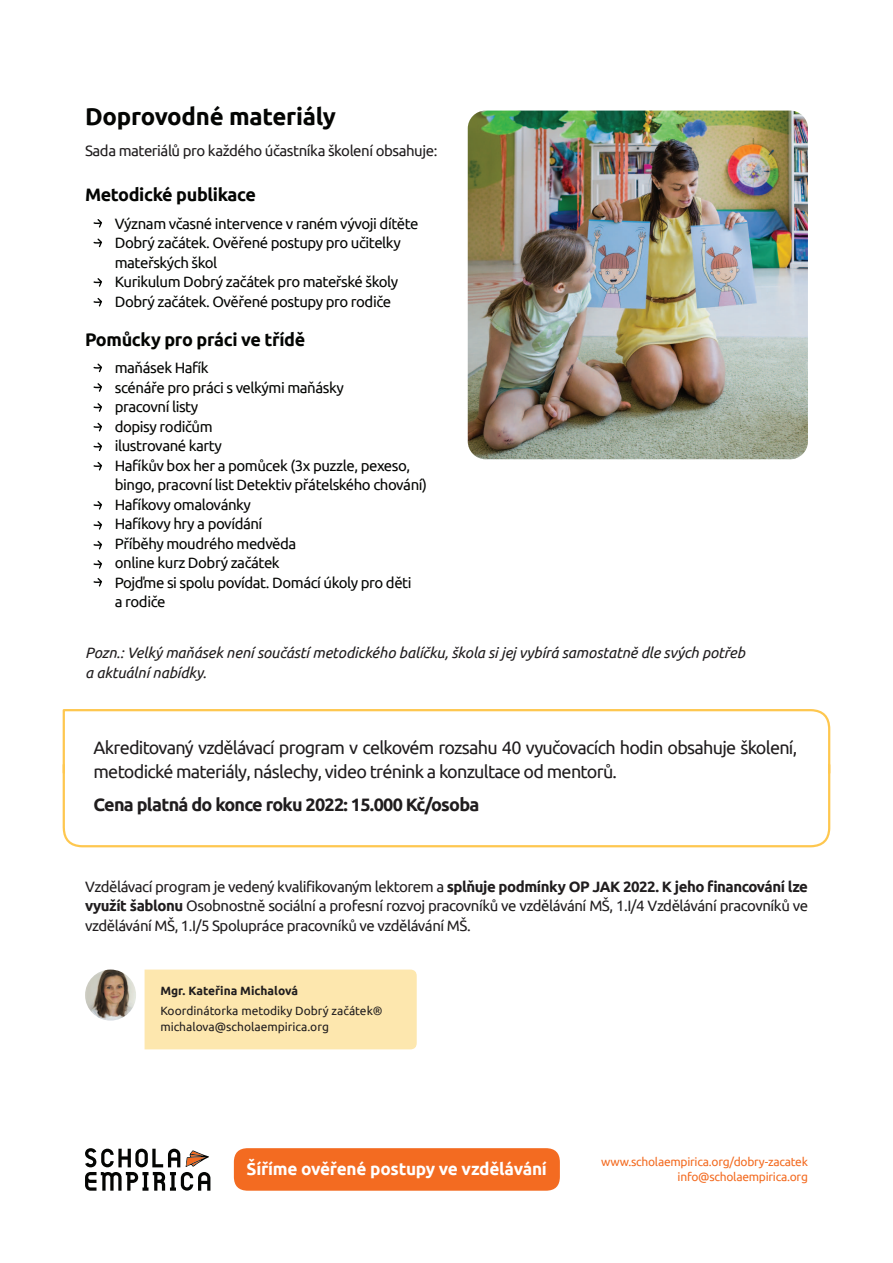
<style>
.page{position:relative;width:893px;height:1263px;background:#fff}
.page>*{position:absolute;margin:0;border:0;box-sizing:border-box;transform-origin:0 0}
.t1{font:700 24px "Ubuntu";letter-spacing:-.01em;color:#040503}
.t2{font:18px/24px "Ubuntu";letter-spacing:-.04em;color:#201d1e}
.t3{font:700 18px "Ubuntu";letter-spacing:-.04em;color:#201d1e}
.t4{font:700 18px "Ubuntu";letter-spacing:-.02em;color:#040503}
.t5{font:700 17.25px "Ubuntu";letter-spacing:-.015em;color:#fff}
.t6{font:15px/19.5px "Ubuntu";letter-spacing:-.03em;color:#040503}
.t7{font:15px/19.5px "Ubuntu";letter-spacing:-.03em;color:#201d1e;text-align:justify}
.t8{font:italic 15px/19.5px "Ubuntu";letter-spacing:-.01em;color:#201d1e}
.t9{font:12px/16.5px "Ubuntu";color:#201d1e}
.t10{font:12px/15px "Ubuntu";letter-spacing:-.02em;color:#f36b21;text-align:right}
.t11{font:700 12px "Ubuntu";color:#201d1e}
.s1{font-weight:700}
</style>
<div class="page">
<svg style="left:62px;top:709px;width:769px;height:139px"></svg>
<svg style="left:94px;top:219px;width:8px;height:9px"></svg>
<svg style="left:94px;top:298px;width:8px;height:8px"></svg>
<svg style="left:94px;top:278px;width:8px;height:9px"></svg>
<svg style="left:94px;top:239px;width:8px;height:8px"></svg>
<svg style="left:94px;top:364px;width:8px;height:8px"></svg>
<svg style="left:94px;top:442px;width:8px;height:9px"></svg>
<svg style="left:94px;top:403px;width:8px;height:9px"></svg>
<svg style="left:94px;top:383px;width:8px;height:9px"></svg>
<img style="left:468px;top:111px;width:340px;height:348px">
<div style="left:234px;top:1148px;width:326px;height:43px;background:#f36b21;border-radius:14px"></div>
<svg style="left:94px;top:578px;width:8px;height:8px"></svg>
<svg style="left:94px;top:462px;width:8px;height:8px"></svg>
<svg style="left:94px;top:541px;width:8px;height:8px"></svg>
<svg style="left:94px;top:521px;width:8px;height:9px"></svg>
<svg style="left:94px;top:501px;width:8px;height:9px"></svg>
<svg style="left:94px;top:560px;width:8px;height:9px"></svg>
<svg style="left:94px;top:423px;width:8px;height:8px"></svg>
<svg style="left:85px;top:1148px;width:125px;height:43px"></svg>
<div style="left:145px;top:969px;width:272px;height:80px;background:#fde7ae"></div>
<img style="left:85px;top:969px;width:51px;height:51px;border-radius:25px">
<h1 class="t1" style="left:85px;top:102px;width:253px">Doprovodné materiály</h1>
<p class="t7" style="left:85px;top:141px;width:354px">Sada materiálů pro každého účastníka školení obsahuje:</p>
<p class="t4" style="left:85px;top:184px;width:172px">Metodické publikace</p>
<p class="t6" style="left:115px;top:213px;width:305px">Význam včasné intervence v raném vývoji dítěte Dobrý začátek. Ověřené postupy pro učitelky mateřských škol<br>Kurikulum Dobrý začátek pro mateřské školy Dobrý začátek. Ověřené postupy pro rodiče</p>
<p class="t4" style="left:85px;top:328px;width:222px">Pomůcky pro práci ve třídě</p>
<p class="t6" style="left:115px;top:358px;width:314px">maňásek Hafík<br>scénáře pro práci s velkými maňásky<br>pracovní listy<br>dopisy rodičům<br>ilustrované karty<br>Hafíkův box her a pomůcek (3x puzzle, pexeso, bingo, pracovní list Detektiv přátelského chování)<br>Hafíkovy omalovánky<br>Hafíkovy hry a povídání<br>Příběhy moudrého medvěda<br>online kurz Dobrý začátek<br>Pojďme si spolu povídat. Domácí úkoly pro děti<br>a rodiče</p>
<p class="t8" style="left:85px;top:642px;width:662px">Pozn.: Velký maňásek není součástí metodického balíčku, škola si jej vybírá samostatně dle svých potřeb a aktuální nabídky.</p>
<p class="t2" style="left:94px;top:735px;width:705px">Akreditovaný vzdělávací program v celkovém rozsahu 40 vyučovacích hodin obsahuje školení, metodické materiály, náslechy, video trénink a konzultace od mentorů.</p>
<p class="t3" style="left:94px;top:793px;width:387px">Cena platná do konce roku 2022: 15.000 Kč/osoba</p>
<p class="t7" style="left:85px;top:876px;width:725px">Vzdělávací program je vedený kvalifikovaným lektorem a <span class="s1">splňuje podmínky OP JAK 2022. K jeho financování lze využít šablonu</span> Osobnostně sociální a profesní rozvoj pracovníků ve vzdělávání MŠ, 1.I/4 Vzdělávání pracovníků ve vzdělávání MŠ, 1.I/5 Spolupráce pracovníků ve vzdělávání MŠ.</p>
<p class="t11" style="left:160px;top:983px;width:139px">Mgr. Kateřina Michalová</p>
<p class="t9" style="left:160px;top:1002px;width:224px">Koordinátorka metodiky Dobrý začátek® michalova@scholaempirica.org</p>
<p class="t5" style="left:247px;top:1158px;width:302px">Šíříme ověřené postupy ve vzdělávání</p>
<p class="t10" style="left:601px;top:1154px;width:208px">www.scholaempirica.org/dobry-zacatek info@scholaempirica.org</p>
</div>
